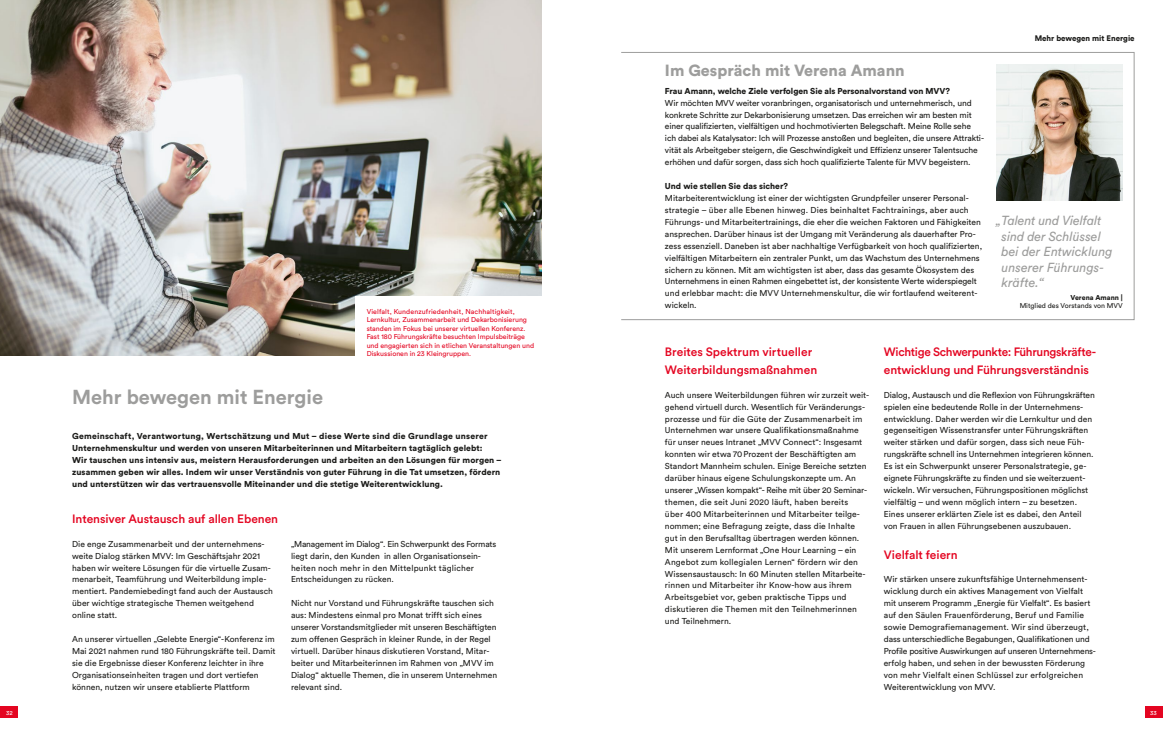
<style>
.page{position:relative;width:1163px;height:738px;background:#fff}
.page>*{position:absolute;margin:0;border:0;box-sizing:border-box;transform-origin:0 0}
.t1{font:700 20px "Circular Pro";color:#9d9d9c}
.t2{font:900 16px "Circular Pro";color:#9d9d9c}
.t3{font:italic 13px/15.6px "Circular Pro";color:#9d9d9c}
.t4{font:500 12px/17.9px "Circular Pro";letter-spacing:-.005em;color:#e40521}
.t5{font:8.5px/11.9px "Circular Pro";color:#1d1d1b}
.t6{font:900 8.5px/11.9px "Circular Pro";letter-spacing:.01em;color:#1d1d1b}
.t7{font:900 8px "Circular Pro";color:#1d1d1b}
.t8{font:7px/8.4px "Circular Pro";color:#e40521}
.t9{font:7px "Circular Pro";color:#1d1d1b}
.t10{font:900 7px "Circular Pro";color:#1d1d1b}
.t11{font:6px "Circular Pro";color:#fff}
</style>
<div class="page">
<div style="left:0;top:706px;width:17px;height:11px;background:#e40521"></div>
<div style="left:1145px;top:706px;width:17px;height:11px;background:#e40521"></div>
<img style="left:0;top:0;width:541px;height:355px">
<div style="left:355px;top:296px;width:192px;height:71px;background:#fff"></div>
<svg style="left:621px;top:52px;width:513px;height:268px"></svg>
<p class="t8" style="left:366px;top:307px;width:169px">Vielfalt, Kundenzufriedenheit, Nachhaltigkeit, Lernkultur, Zusammenarbeit und Dekarbonisierung standen im Fokus bei unserer virtuellen Konferenz.<br>Fast 180 Führungskräfte besuchten Impulsbeiträge und engagierten sich in etlichen Veranstaltungen und Diskussionen in 23 Kleingruppen.</p>
<h1 class="t1" style="left:72px;top:382px;width:252px">Mehr bewegen mit Energie</h1>
<p class="t6" style="left:72px;top:430px;width:431px">Gemeinschaft, Verantwortung, Wertschätzung und Mut – diese Werte sind die Grundlage unserer Unternehmenskultur und werden von unseren Mitarbeiterinnen und Mitarbeitern tagtäglich gelebt:<br>Wir tauschen uns intensiv aus, meistern Herausforderungen und arbeiten an den Lösungen für morgen – zusammen geben wir alles. Indem wir unser Verständnis von guter Führung in die Tat umsetzen, fördern und unterstützen wir das vertrauensvolle Miteinander und die stetige Weiterentwicklung.</p>
<h3 class="t4" style="left:72px;top:508px;width:207px">Intensiver Austausch auf allen Ebenen</h3>
<p class="t5" style="left:72px;top:537px;width:202px">Die enge Zusammenarbeit und der unternehmens&shy;weite Dialog stärken MVV: Im Geschäftsjahr 2021 haben wir weitere Lösungen für die virtuelle Zusam&shy;menarbeit, Teamführung und Weiterbildung imple&shy;mentiert. Pandemiebedingt fand auch der Austausch über wichtige strategische Themen weitgehend online statt.</p>
<p class="t5" style="left:72px;top:632px;width:205px">An unserer virtuellen „Gelebte Energie“-Konferenz im Mai 2021 nahmen rund 180 Führungskräfte teil. Damit sie die Ergebnisse dieser Konferenz leichter in ihre Organisationseinheiten tragen und dort vertiefen können, nutzen wir unsere etablierte Plattform</p>
<p class="t5" style="left:291px;top:537px;width:207px">„Management im Dialog“. Ein Schwerpunkt des Formats liegt darin, den Kunden in allen Organisationsein&shy;heiten noch mehr in den Mittelpunkt täglicher Entscheidungen zu rücken.</p>
<p class="t5" style="left:291px;top:596px;width:207px">Nicht nur Vorstand und Führungskräfte tauschen sich aus: Mindestens einmal pro Monat trifft sich eines unserer Vorstandsmitglieder mit unseren Beschäftigten zum offenen Gespräch in kleiner Runde, in der Regel virtuell. Darüber hinaus diskutieren Vorstand, Mitar&shy;beiter und Mitarbeiterinnen im Rahmen von „MVV im Dialog“ aktuelle Themen, die in unserem Unternehmen relevant sind.</p>
<h2 class="t2" style="left:665px;top:59px;width:241px">Im Gespräch mit Verena Amann</h2>
<p class="t6" style="left:665px;top:84px;width:286px">Frau Amann, welche Ziele verfolgen Sie als Personalvorstand von MVV?</p>
<p class="t5" style="left:665px;top:96px;width:320px">Wir möchten MVV weiter voranbringen, organisatorisch und unternehmerisch, und konkrete Schritte zur Dekarbonisierung umsetzen. Das erreichen wir am besten mit einer qualifizierten, vielfältigen und hochmotivierten Belegschaft. Meine Rolle sehe ich dabei als Katalysator: Ich will Prozesse anstoßen und begleiten, die unsere Attrakti&shy;vität als Arbeitgeber steigern, die Geschwindigkeit und Effizienz unserer Talentsuche erhöhen und dafür sorgen, dass sich hoch qualifizierte Talente für MVV begeistern.</p>
<p class="t6" style="left:665px;top:180px;width:125px">Und wie stellen Sie das sicher?</p>
<p class="t5" style="left:665px;top:191px;width:319px">Mitarbeiterentwicklung ist einer der wichtigsten Grundpfeiler unserer Personal&shy;strategie – über alle Ebenen hinweg. Dies beinhaltet Fachtrainings, aber auch Führungs- und Mitarbeitertrainings, die eher die weichen Faktoren und Fähigkeiten ansprechen. Darüber hinaus ist der Umgang mit Veränderung als dauerhafter Pro&shy;zess essenziell. Daneben ist aber nachhaltige Verfügbarkeit von hoch qualifizierten, vielfältigen Mitarbeitern ein zentraler Punkt, um das Wachstum des Unternehmens sichern zu können. Mit am wichtigsten ist aber, dass das gesamte Ökosystem des Unternehmens in einen Rahmen eingebettet ist, der konsistente Werte widerspiegelt und erlebbar macht: die MVV Unternehmenskultur, die wir fortlaufend weiterent&shy;wickeln.</p>
<p class="t7" style="left:1034px;top:32px;width:101px">Mehr bewegen mit Energie</p>
<h3 class="t3" style="left:1001px;top:212px;width:113px;text-indent:-5px">„ Talent und Vielfalt sind der Schlüssel bei der Entwicklung unserer Führungs&shy;kräfte.“</h3>
<p class="t10" style="left:1070px;top:292px;width:54px">Verena Amann |</p>
<p class="t9" style="left:1019px;top:301px;width:104px">Mitglied des Vorstands von MVV</p>
<h3 class="t4" style="left:665px;top:342px;width:154px">Breites Spektrum virtueller<br>Weiterbildungsmaßnahmen</h3>
<p class="t5" style="left:665px;top:388px;width:206px">Auch unsere Weiterbildungen führen wir zurzeit weit&shy;gehend virtuell durch. Wesentlich für Veränderungs&shy;prozesse und für die Güte der Zusammenarbeit im Unternehmen war unsere Qualifikationsmaßnahme für unser neues Intranet „MVV Connect“: Insgesamt konnten wir etwa 70Prozent der Beschäftigten am Standort Mannheim schulen. Einige Bereiche setzten darüber hinaus eigene Schulungskonzepte um. An unserer „Wissen kompakt“- Reihe mit über 20 Seminar&shy;themen, die seit Juni 2020 läuft, haben bereits<br>über 400 Mitarbeiterinnen und Mitarbeiter teilge&shy;nommen; eine Befragung zeigte, dass die Inhalte gut in den Berufsalltag übertragen werden können.<br>Mit unserem Lernformat „One Hour Learning – ein Angebot zum kollegialen Lernen“ fördern wir den Wissensaustausch: In 60 Minuten stellen Mitarbeite&shy;rinnen und Mitarbeiter ihr Know-how aus ihrem Arbeitsgebiet vor, geben praktische Tipps und diskutieren die Themen mit den Teilnehmerinnen und Teilnehmern.</p>
<h3 class="t4" style="left:883px;top:342px;width:214px">Wichtige Schwerpunkte: Führungskräfte&shy;entwicklung und Führungsverständnis</h3>
<p class="t5" style="left:883px;top:388px;width:212px">Dialog, Austausch und die Reflexion von Führungskräften spielen eine bedeutende Rolle in der Unternehmens&shy;entwicklung. Daher werden wir die Lernkultur und den gegenseitigen Wissenstransfer unter Führungskräften weiter stärken und dafür sorgen, dass sich neue Füh&shy;rungskräfte schnell ins Unternehmen integrieren können.<br>Es ist ein Schwerpunkt unserer Personalstrategie, ge&shy;eignete Führungskräfte zu finden und sie weiterzuent&shy;wickeln. Wir versuchen, Führungspositionen möglichst vielfältig – und wenn möglich intern – zu besetzen.<br>Eines unserer erklärten Ziele ist es dabei, den Anteil von Frauen in allen Führungsebenen auszubauen.</p>
<h3 class="t4" style="left:883px;top:544px;width:75px">Vielfalt feiern</h3>
<p class="t5" style="left:883px;top:572px;width:214px">Wir stärken unsere zukunftsfähige Unternehmensent&shy;wicklung durch ein aktives Management von Vielfalt mit unserem Programm „Energie für Vielfalt“. Es basiert auf den Säulen Frauenförderung, Beruf und Familie sowie Demografiemanagement. Wir sind überzeugt, dass unterschiedliche Begabungen, Qualifikationen und Profile positive Auswirkungen auf unseren Unternehmens&shy;erfolg haben, und sehen in der bewussten Förderung von mehr Vielfalt einen Schlüssel zur erfolgreichen Weiterentwicklung von MVV.</p>
<p class="t11" style="left:6px;top:707px;width:8px">32</p>
<p class="t11" style="left:1149px;top:707px;width:8px">33</p>
</div>
